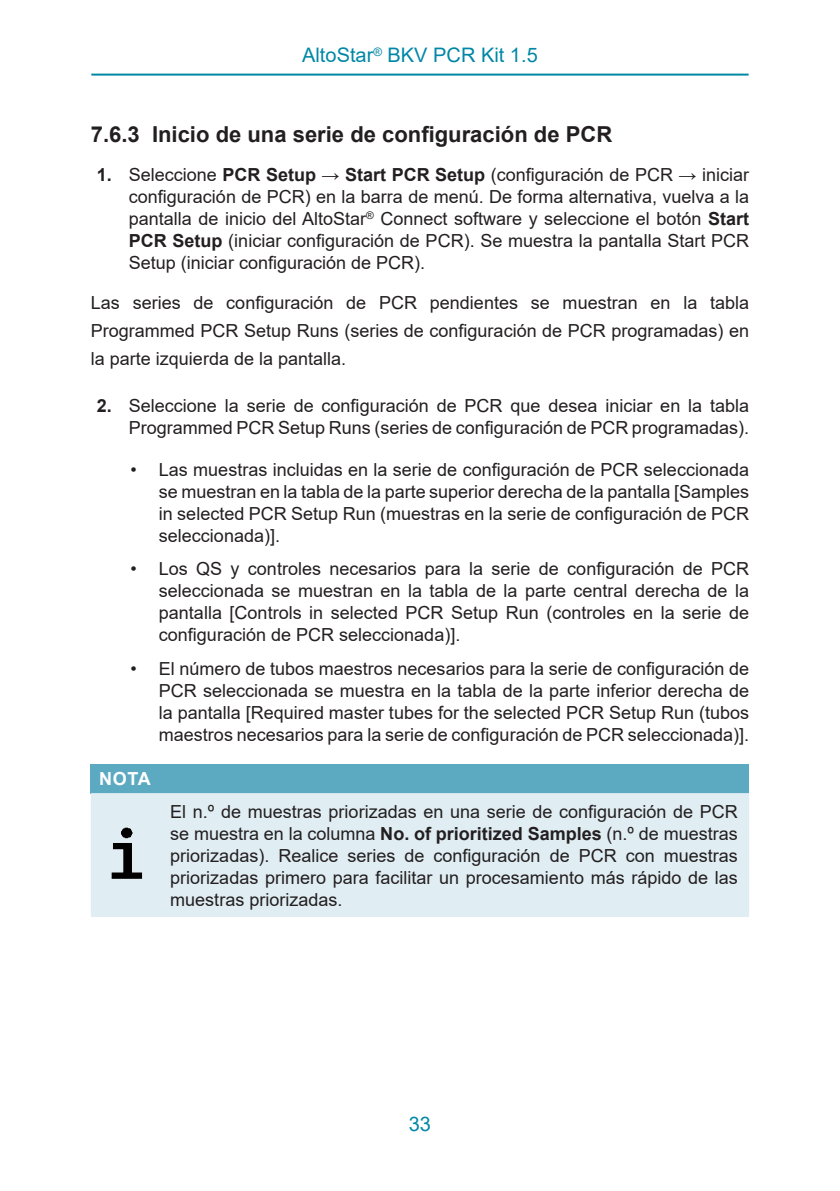
<style>
.page{position:relative;width:840px;height:1191px;background:#fff}
.page>*{position:absolute;margin:0;border:0;box-sizing:border-box;transform-origin:0 0}
.Level_3{font:700 22px "Arial";color:#231f20}
.Seitenkopf{font:20px "Arial";color:#0087a6}
.Note_para{font:18px/22px "Arial";color:#231f20;text-align:justify}
.Aufzählungsfortsetzu{font:18px/28px "Arial";color:#231f20;text-align:justify}
.Note_Titel{font:700 18px "Arial";color:#fff}
.s1{font-weight:700}
</style>
<div class="page">
<hr style="left:91px;top:74px;width:657px;height:2px;background:#0087a6">
<div style="left:91px;top:764px;width:657px;height:29px;background:#5caac2"></div>
<div style="left:91px;top:793px;width:657px;height:124px;background:#e0edf3"></div>
<img style="left:94px;top:824px;width:62px;height:62px">
<p class="Seitenkopf" style="left:302px;top:41px;width:237px">AltoStar<sup>®</sup> BKV PCR Kit 1.5</p>
<p class="Level_3" style="left:91px;top:119px;width:522px">7.6.3 Inicio de una serie de configuración de PCR</p>
<p class="Note_para" style="left:129px;top:164px;width:621px;text-indent:-32px"><span class="s1">1.</span> Seleccione <span class="s1">PCR Setup</span> → <span class="s1">Start PCR Setup</span> (configuración de PCR → iniciar configuración de PCR) en la barra de menú. De forma alternativa, vuelva a la pantalla de inicio del AltoStar<sup>®</sup> Connect software y seleccione el botón <span class="s1">Start PCR Setup</span> (iniciar configuración de PCR). Se muestra la pantalla Start PCR Setup (iniciar configuración de PCR).</p>
<p class="Aufzählungsfortsetzu" style="left:91px;top:288px;width:659px">Las series de configuración de PCR pendientes se muestran en la tabla Programmed PCR Setup Runs (series de configuración de PCR programadas) en la parte izquierda de la pantalla.</p>
<p class="Note_para" style="left:97px;top:395px;width:653px;text-align:right"><span class="s1">2.</span> Seleccione la serie de configuración de PCR que desea iniciar en la tabla<br>Programmed PCR Setup Runs (series de configuración de PCR programadas).</p>
<p class="Note_para" style="left:159px;top:458px;width:591px;text-indent:-28px">• Las muestras incluidas en la serie de configuración de PCR seleccionada se muestran en la tabla de la parte superior derecha de la pantalla [Samples in selected PCR Setup Run (muestras en la serie de configuración de PCR seleccionada)].</p>
<p class="Note_para" style="left:159px;top:558px;width:591px;text-indent:-28px">• Los QS y controles necesarios para la serie de configuración de PCR seleccionada se muestran en la tabla de la parte central derecha de la pantalla [Controls in selected PCR Setup Run (controles en la serie de configuración de PCR seleccionada)].</p>
<p class="Note_para" style="left:159px;top:657px;width:591px;text-indent:-28px">• El número de tubos maestros necesarios para la serie de configuración de PCR seleccionada se muestra en la tabla de la parte inferior derecha de la pantalla [Required master tubes for the selected PCR Setup Run (tubos maestros necesarios para la serie de configuración de PCR seleccionada)].</p>
<p class="Note_Titel" style="left:99px;top:766px;width:53px">NOTA</p>
<p class="Note_para" style="left:170px;top:800px;width:568px">El n.º de muestras priorizadas en una serie de configuración de PCR se muestra en la columna <span class="s1">No. of prioritized Samples</span> (n.º de muestras priorizadas). Realice series de configuración de PCR con muestras priorizadas primero para facilitar un procesamiento más rápido de las muestras priorizadas.</p>
<p class="Seitenkopf" style="left:408px;top:1110px;width:24px">33</p>
</div>
